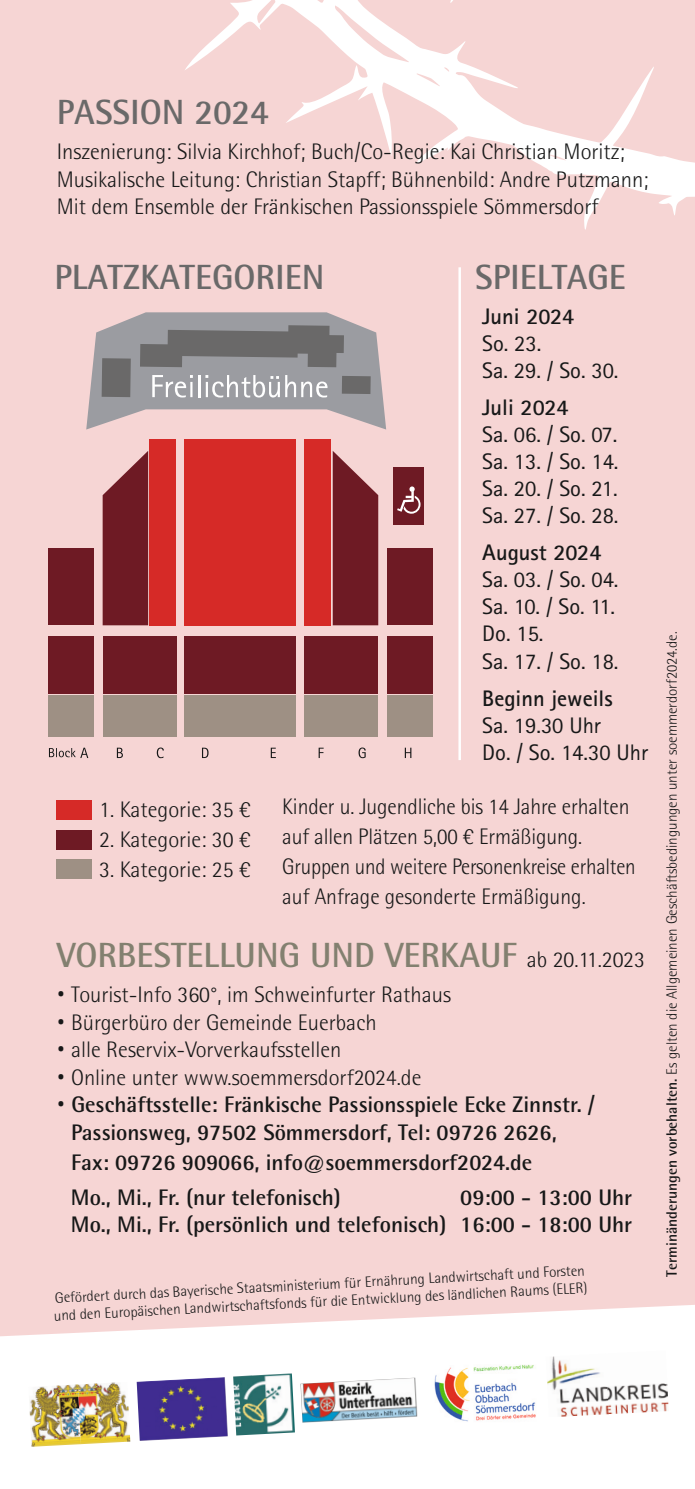
<style>
.page{position:relative;width:695px;height:1489px;background:#fff}
.page>*{position:absolute;margin:0;border:0;box-sizing:border-box;transform-origin:0 0}
.t1{font:700 35px "Rotis Semi Sans Std";color:#6a6969}
.t2{font:700 35px "Rotis Semi Sans Std";color:#838070}
.t3{font:300 22.5px/27.5px "Rotis Semi Sans Std";color:#171818}
.t4{font:700 22.5px/27.5px "Rotis Semi Sans Std";color:#171818}
.t5{font:22.5px "Rotis Sans Serif Std";color:#171818}
.t6{font:300 22.5px/30px "Rotis Semi Sans Std";color:#171818;scale:.93 1}
.t7{font:300 22.5px/30px "Rotis Semi Sans Std";color:#171818;scale:.96 1}
.t8{font:700 22.5px "Rotis Sans Serif Std";color:#171818}
.t9{font:300 15px "Rotis Semi Sans Std";color:#171818}
.s1{font-weight:300;font-size:22.5px;color:#171818}
.s2{font-family:"Open Sans";font-weight:400}
.s3{font-weight:700}
</style>
<div class="page">
<div style="left:0;top:0;width:694px;height:1337px;background:#f6d5d4"></div>
<svg style="left:151px;top:0;width:543px;height:303px;background:#f7dad9"></svg>
<div style="left:57px;top:800px;width:35px;height:19px;background:#d62a27"></div>
<div style="left:57px;top:830px;width:35px;height:19px;background:#6e1a24"></div>
<div style="left:57px;top:859px;width:35px;height:19px;background:#9e9084"></div>
<img style="left:137px;top:1377px;width:91px;height:63px">
<img style="left:233px;top:1373px;width:62px;height:62px">
<img style="left:300px;top:1377px;width:117px;height:45px">
<img style="left:29px;top:1384px;width:52px;height:62px">
<img style="left:78px;top:1382px;width:52px;height:61px">
<img style="left:434px;top:1364px;width:102px;height:58px">
<img style="left:547px;top:1356px;width:61px;height:61px">
<img style="left:605px;top:1356px;width:63px;height:57px">
<div style="left:103px;top:636px;width:73px;height:57px;background:#6e1a24"></div>
<div style="left:48px;top:636px;width:45px;height:57px;background:#6e1a24"></div>
<div style="left:387px;top:636px;width:45px;height:57px;background:#6e1a24"></div>
<div style="left:304px;top:636px;width:74px;height:57px;background:#6e1a24"></div>
<div style="left:185px;top:636px;width:111px;height:57px;background:#6e1a24"></div>
<div style="left:393px;top:467px;width:31px;height:58px;background:#6e1a24"></div>
<div style="left:48px;top:548px;width:45px;height:77px;background:#6e1a24"></div>
<div style="left:387px;top:548px;width:45px;height:77px;background:#6e1a24"></div>
<svg style="left:103px;top:451px;width:45px;height:174px;background:#7f313a"></svg>
<svg style="left:333px;top:451px;width:45px;height:174px;background:#7f313a"></svg>
<div style="left:149px;top:439px;width:27px;height:186px;background:#d62a27"></div>
<div style="left:304px;top:439px;width:27px;height:186px;background:#d62a27"></div>
<div style="left:184px;top:439px;width:112px;height:186px;background:#d62a27"></div>
<svg style="left:397px;top:486px;width:23px;height:27px"></svg>
<svg style="left:86px;top:312px;width:300px;height:117px;background:#a6a0a3"></svg>
<div style="left:48px;top:695px;width:45px;height:41px;background:#9e9084"></div>
<div style="left:387px;top:695px;width:45px;height:41px;background:#9e9084"></div>
<div style="left:304px;top:695px;width:74px;height:41px;background:#9e9084"></div>
<div style="left:103px;top:695px;width:73px;height:41px;background:#9e9084"></div>
<div style="left:185px;top:695px;width:111px;height:41px;background:#9e9084"></div>
<svg style="left:49px;top:747px;width:39px;height:11px"></svg>
<svg style="left:117px;top:747px;width:6px;height:11px"></svg>
<svg style="left:157px;top:747px;width:7px;height:11px"></svg>
<svg style="left:202px;top:747px;width:6px;height:11px"></svg>
<svg style="left:271px;top:747px;width:5px;height:11px"></svg>
<svg style="left:318px;top:747px;width:5px;height:11px"></svg>
<svg style="left:358px;top:747px;width:7px;height:11px"></svg>
<svg style="left:405px;top:747px;width:6px;height:11px"></svg>
<hr style="left:458px;top:267px;width:3px;height:493px;background:#fff">
<p class="t1" style="left:57px;top:91px;width:214px">PASSION 2024</p>
<p class="t3" style="left:57px;top:138px;width:593px">Inszenierung: Silvia Kirchhof; Buch/Co-Regie: Kai Christian Moritz;<br>Musikalische Leitung: Christian Stapff; Bühnenbild: Andre Putzmann;</p>
<p class="t3" style="left:57px;top:193px;width:543px">Mit dem Ensemble der Fränkischen Passionsspiele Sömmersdorf</p>
<p class="t1" style="left:54px;top:255px;width:271px">PLATZKATEGORIEN</p>
<p class="t1" style="left:475px;top:255px;width:152px">SPIELTAGE</p>
<p class="t3" style="left:99px;top:795px;width:153px">1. Kategorie: 35 €</p>
<p class="t3" style="left:99px;top:825px;width:153px">2. Kategorie: 30 €</p>
<p class="t3" style="left:99px;top:855px;width:153px">3. Kategorie: 25 €</p>
<p class="t8" style="left:482px;top:302px;width:94px">Juni 2024</p>
<p class="t5" style="left:482px;top:330px;width:61px">So. 23.</p>
<p class="t5" style="left:482px;top:357px;width:138px">Sa. 29. / So. 30.</p>
<p class="t8" style="left:482px;top:393px;width:88px">Juli 2024</p>
<p class="t5" style="left:482px;top:421px;width:136px">Sa. 06. / So. 07.</p>
<p class="t5" style="left:482px;top:448px;width:138px">Sa. 13. / So. 14.</p>
<p class="t5" style="left:482px;top:475px;width:137px">Sa. 20. / So. 21.</p>
<p class="t5" style="left:482px;top:502px;width:138px">Sa. 27. / So. 28.</p>
<p class="t8" style="left:482px;top:538px;width:121px">August 2024</p>
<p class="t5" style="left:482px;top:566px;width:138px">Sa. 03. / So. 04.</p>
<p class="t5" style="left:482px;top:593px;width:134px">Sa. 10. / So. 11.</p>
<p class="t5" style="left:482px;top:620px;width:63px">Do. 15.</p>
<p class="t5" style="left:482px;top:647px;width:138px">Sa. 17. / So. 18.</p>
<p class="t8" style="left:482px;top:683px;width:132px">Beginn jeweils</p>
<p class="t5" style="left:482px;top:711px;width:120px">Sa. 19.30 Uhr</p>
<p class="t5" style="left:482px;top:738px;width:167px">Do. / So. 14.30 Uhr</p>
<p class="t7" style="left:282px;top:791px;width:363px">Kinder u. Jugendliche bis 14 Jahre erhalten auf allen Plätzen 5,00 € Ermäßigung.</p>
<p class="t6" style="left:282px;top:851px;width:381px">Gruppen und weitere Personenkreise erhalten auf Anfrage gesonderte Ermäßigung.</p>
<p class="t2" style="left:57px;top:933px;width:589px">VORBESTELLUNG UND VERKAUF <span class="s1">ab 20.11.2023</span></p>
<p class="t3" style="left:57px;top:980px;width:396px"><span class="s2">•</span> Tourist-Info 360°, im Schweinfurter Rathaus</p>
<p class="t3" style="left:57px;top:1008px;width:321px"><span class="s2">•</span> Bürgerbüro der Gemeinde Euerbach</p>
<p class="t3" style="left:57px;top:1035px;width:286px"><span class="s2">•</span> alle Reservix-Vorverkaufsstellen</p>
<p class="t3" style="left:57px;top:1063px;width:366px"><span class="s2">•</span> Online unter www.soemmersdorf2024.de</p>
<p class="t4" style="left:71px;top:1090px;width:525px;text-indent:-15px"><span class="s2">•</span> Geschäftsstelle: Fränkische Passionsspiele Ecke Zinnstr. /<br>Passionsweg, 97502 Sömmersdorf, Tel: 09726 2626,</p>
<p class="t4" style="left:71px;top:1147px;width:462px">Fax: 09726 909066, info@soemmersdorf2024.de</p>
<p class="t4" style="left:71px;top:1182px;width:271px">Mo., Mi., Fr. (nur telefonisch)</p>
<p class="t4" style="left:460px;top:1182px;width:173px">09:00 - 13:00 Uhr</p>
<p class="t4" style="left:71px;top:1210px;width:562px">Mo., Mi., Fr. (persönlich und telefonisch) 16:00 - 18:00 Uhr</p>
<p class="t9" style="left:54px;top:1289px;width:532px;rotate:-3deg">Gefördert durch das Bayerische Staatsministerium für Ernährung Landwirtschaft und Forsten</p>
<p class="t9" style="left:53px;top:1306px;width:535px;rotate:-3deg">und den Europäischen Landwirtschaftsfonds für die Entwicklung des ländlichen Raums (ELER)</p>
<p class="t9" style="left:663px;top:1276px;width:646px;rotate:-90deg"><span class="s3">Terminänderungen vorbehalten.</span> Es gelten die Allgemeinen Geschäftsbedingungen unter soemmerdorf2024.de.</p>
</div>
